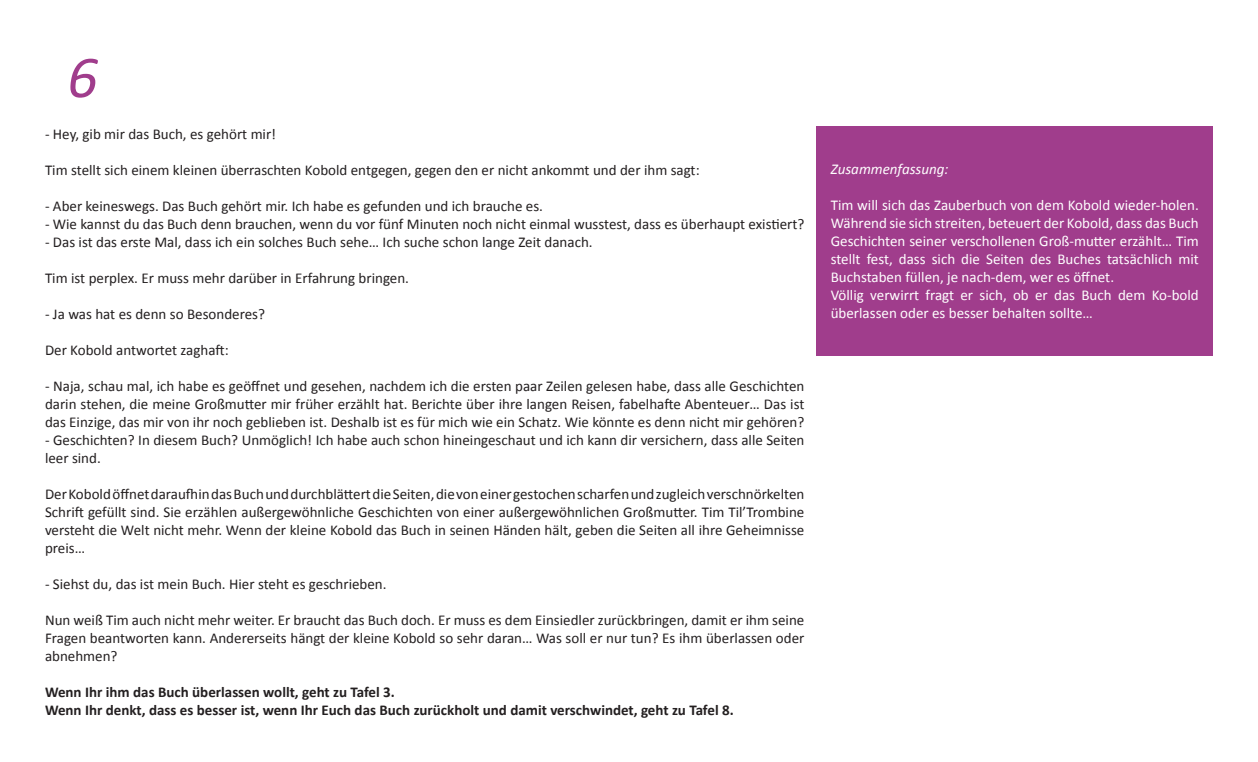
<style>
.page{position:relative;width:1258px;height:762px;background:#fff}
.page>*{position:absolute;margin:0;border:0;box-sizing:border-box;transform-origin:0 0}
.t1{font:italic 60px "Calibri";color:#a03d8c}
.t2{font:15px/18px "Calibri";color:#231f20;text-align:justify}
.t3{font:15px/18px "Calibri";color:#fff}
.t4{font:700 15px/18px "Calibri";color:#231f20}
.t5{font:italic 15px "Calibri";color:#fff}
</style>
<div class="page">
<div style="left:816px;top:126px;width:397px;height:229px;background:#a03d8c"></div>
<h1 class="t1" style="left:67px;top:36px;width:32px">6</h1>
<p class="t2" style="left:45px;top:125px;width:233px">- Hey, gib mir das Buch, es gehört mir!</p>
<p class="t2" style="left:45px;top:161px;width:656px">Tim stellt sich einem kleinen überraschten Kobold entgegen, gegen den er nicht ankommt und der ihm sagt:</p>
<p class="t2" style="left:45px;top:197px;width:499px">- Aber keineswegs. Das Buch gehört mir. Ich habe es gefunden und ich brauche es.</p>
<p class="t2" style="left:45px;top:215px;width:761px">- Wie kannst du das Buch denn brauchen, wenn du vor fünf Minuten noch nicht einmal wusstest, dass es überhaupt existiert?</p>
<p class="t2" style="left:45px;top:233px;width:549px">- Das ist das erste Mal, dass ich ein solches Buch sehe… Ich suche schon lange Zeit danach.</p>
<p class="t2" style="left:45px;top:269px;width:366px">Tim ist perplex. Er muss mehr darüber in Erfahrung bringen.</p>
<p class="t2" style="left:45px;top:305px;width:222px">- Ja was hat es denn so Besonderes?</p>
<p class="t2" style="left:45px;top:341px;width:185px">Der Kobold antwortet zaghaft:</p>
<p class="t2" style="left:45px;top:377px;width:761px">- Naja, schau mal, ich habe es geöffnet und gesehen, nachdem ich die ersten paar Zeilen gelesen habe, dass alle Geschichten darin stehen, die meine Großmutter mir früher erzählt hat. Berichte über ihre langen Reisen, fabelhafte Abenteuer… Das ist das Einzige, das mir von ihr noch geblieben ist. Deshalb ist es für mich wie ein Schatz. Wie könnte es denn nicht mir gehören?</p>
<p class="t2" style="left:45px;top:431px;width:761px">- Geschichten? In diesem Buch? Unmöglich! Ich habe auch schon hineingeschaut und ich kann dir versichern, dass alle Seiten leer sind.</p>
<p class="t2" style="left:45px;top:485px;width:761px">Der Kobold öffnet daraufhin das Buch und durchblättert die Seiten, die von einer gestochen scharfen und zugleich verschnörkelten Schrift gefüllt sind. Sie erzählen außergewöhnliche Geschichten von einer außergewöhnlichen Großmutter. Tim Til’Trombine versteht die Welt nicht mehr. Wenn der kleine Kobold das Buch in seinen Händen hält, geben die Seiten all ihre Geheimnisse preis…</p>
<p class="t2" style="left:45px;top:575px;width:343px">- Siehst du, das ist mein Buch. Hier steht es geschrieben.</p>
<p class="t2" style="left:45px;top:611px;width:761px">Nun weiß Tim auch nicht mehr weiter. Er braucht das Buch doch. Er muss es dem Einsiedler zurückbringen, damit er ihm seine Fragen beantworten kann. Andererseits hängt der kleine Kobold so sehr daran… Was soll er nur tun? Es ihm überlassen oder abnehmen?</p>
<p class="t4" style="left:45px;top:683px;width:690px">Wenn Ihr ihm das Buch überlassen wollt, geht zu Tafel 3.<br>Wenn Ihr denkt, dass es besser ist, wenn Ihr Euch das Buch zurückholt und damit verschwindet, geht zu Tafel 8.</p>
<p class="t5" style="left:831px;top:159px;width:119px">Zusammenfassung:</p>
<p class="t3" style="left:831px;top:196px;width:370px">Tim will sich das Zauberbuch von dem Kobold wieder-holen.<br>Während sie sich streiten, beteuert der Kobold, dass das Buch Geschichten seiner verschollenen Groß-mutter erzählt… Tim stellt fest, dass sich die Seiten des Buches tatsächlich mit Buchstaben füllen, je nach-dem, wer es öffnet.<br>Völlig verwirrt fragt er sich, ob er das Buch dem Ko-bold überlassen oder es besser behalten sollte…</p>
</div>
